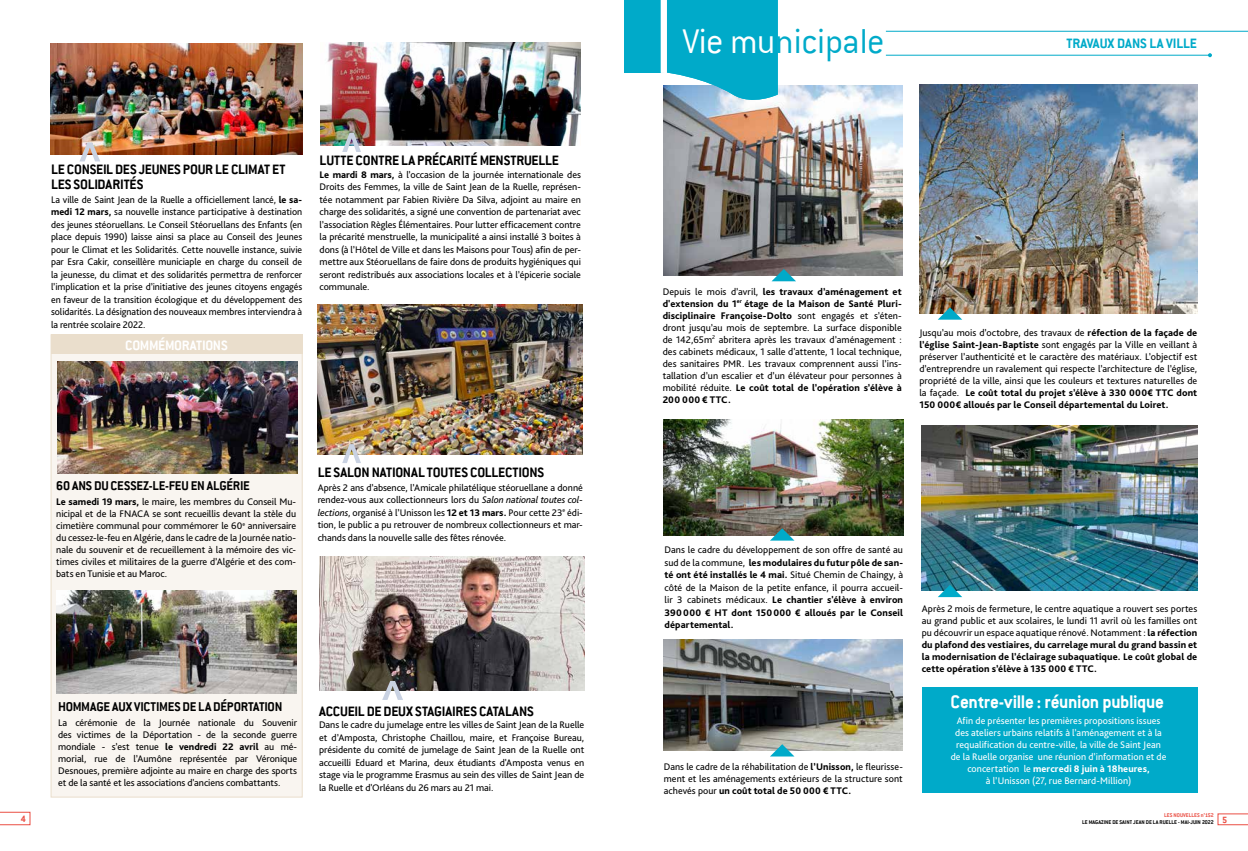
<style>
.page{position:relative;width:1248px;height:851px;background:#fff}
.page>*{position:absolute;margin:0;border:0;box-sizing:border-box;transform-origin:0 0}
.t1{font:300 38px "Conduit ITC";letter-spacing:-.01em;color:#00aac9}
.t2{font:700 38px "Conduit ITC";color:#fff}
.t3{font:700 20px "Conduit ITC";letter-spacing:-.015em;color:#fff}
.t4{font:700 15px/15px "Conduit ITC";letter-spacing:-.01em;color:#000}
.t5{font:700 15px "Conduit ITC";color:#00aac9}
.t6{font:700 15px "Conduit ITC";letter-spacing:-.025em;color:#fff}
.t7{font:700 14px "Conduit ITC";letter-spacing:-.015em;color:#000}
.t8{font:10px/12.5px "Bliss Pro";letter-spacing:-.005em;color:#000;text-align:justify}
.t9{font:10px/12px "Bliss Pro";letter-spacing:.005em;color:#fff;text-align:center}
.t10{font:700 10px "Conduit ITC";color:#ea4f44}
.t11{font:700 6px/7.2px "Conduit ITC";color:#000}
.s1{font-weight:800}
.s2{font-style:italic}
.s3{color:#fff}
.s4{color:#ea4f44}
</style>
<div class="page">
<img style="left:663px;top:85px;width:239px;height:190px">
<img style="left:663px;top:639px;width:239px;height:111px">
<img style="left:919px;top:85px;width:278px;height:228px">
<div style="left:51px;top:334px;width:252px;height:463px;background:#f9f5f0;border:1px solid #eadecc"></div>
<svg style="left:0;top:811px;width:30px;height:13px"></svg>
<svg style="left:1217px;top:813px;width:30px;height:11px"></svg>
<img style="left:51px;top:43px;width:252px;height:111px">
<img style="left:57px;top:361px;width:240px;height:113px">
<img style="left:56px;top:590px;width:240px;height:103px">
<img style="left:319px;top:556px;width:265px;height:134px">
<div style="left:624px;top:0;width:39px;height:73px;background:#00aac9"></div>
<svg style="left:666px;top:0;width:111px;height:106px;background:#1fafcc"></svg>
<div style="left:51px;top:334px;width:251px;height:20px;background:#eadecc"></div>
<div style="left:660px;top:0;width:6px;height:73px;background:#fff"></div>
<hr style="left:885px;top:31px;width:362px;height:1px;background:#00aac9">
<hr style="left:885px;top:55px;width:324px;height:1px;background:#00aac9">
<svg style="left:1207px;top:53px;width:4px;height:4px"></svg>
<svg style="left:79px;top:142px;width:21px;height:19px"></svg>
<svg style="left:382px;top:680px;width:21px;height:19px"></svg>
<img style="left:921px;top:425px;width:276px;height:165px">
<div style="left:921px;top:687px;width:276px;height:106px;background:#00aac9"></div>
<svg style="left:771px;top:269px;width:25px;height:12px"></svg>
<svg style="left:769px;top:744px;width:25px;height:12px"></svg>
<svg style="left:937px;top:307px;width:25px;height:12px"></svg>
<svg style="left:937px;top:584px;width:25px;height:13px"></svg>
<img style="left:320px;top:43px;width:261px;height:103px">
<img style="left:317px;top:304px;width:266px;height:150px">
<svg style="left:342px;top:444px;width:19px;height:19px"></svg>
<svg style="left:342px;top:133px;width:19px;height:19px"></svg>
<img style="left:663px;top:419px;width:240px;height:116px">
<svg style="left:769px;top:528px;width:25px;height:12px"></svg>
<h3 class="t4" style="left:51px;top:162px;width:236px">LE CONSEIL DES JEUNES POUR LE CLIMAT ET<br>LES SOLIDARITÉS</h3>
<p class="t8" style="left:51px;top:193px;width:253px">La ville de Saint Jean de la Ruelle a officiellement lancé, <span class="s1">le sa&shy;medi 12 mars,</span> sa nouvelle instance participative à destination des jeunes stéoruellans. Le Conseil Stéoruellans des Enfants (en place depuis 1990) laisse ainsi sa place au Conseil des Jeunes pour le Climat et les Solidarités. Cette nouvelle instance, suivie par Esra Cakir, conseillère municiaple en charge du conseil de la jeunesse, du climat et des solidarités permettra de renforcer l’implication et la prise d’initiative des jeunes citoyens engagés en faveur de la transition écologique et du développement des solidarités. La désignation des nouveaux membres interviendra à la rentrée scolaire 2022.</p>
<h3 class="t6" style="left:125px;top:336px;width:104px">COMMÉMORATIONS</h3>
<h3 class="t4" style="left:319px;top:152px;width:241px">LUTTE CONTRE LA PRÉCARITÉ MENSTRUELLE</h3>
<p class="t8" style="left:319px;top:168px;width:263px"><span class="s1">Le mardi 8 mars,</span> à l’occasion de la journée internationale des Droits des Femmes, la ville de Saint Jean de la Ruelle, représen&shy;tée notamment par Fabien Rivière Da Silva, adjoint au maire en charge des solidarités, a signé une convention de partenariat avec l’association Règles Élémentaires. Pour lutter efficacement contre la précarité menstruelle, la municipalité a ainsi installé 3 boites à dons (à l’Hôtel de Ville et dans les Maisons pour Tous) afin de per&shy;mettre aux Stéoruellans de faire dons de produits hygiéniques qui seront redistribués aux associations locales et à l’épicerie sociale communale.</p>
<h3 class="t7" style="left:56px;top:478px;width:195px">60 ANS DU CESSEZ-LE-FEU EN ALGÉRIE</h3>
<p class="t8" style="left:56px;top:495px;width:241px;line-height:12px"><span class="s1">Le samedi 19 mars,</span> le maire, les membres du Conseil Mu&shy;nicipal et de la FNACA se sont recueillis devant la stèle du cimetière communal pour commémorer le 60<sup>e</sup> anniversaire du cessez-le-feu en Algérie, dans le cadre de la Journée natio&shy;nale du souvenir et de recueillement à la mémoire des vic&shy;times civiles et militaires de la guerre d’Algérie et des com&shy;bats en Tunisie et au Maroc.</p>
<h3 class="t4" style="left:317px;top:464px;width:228px">LE SALON NATIONAL TOUTES COLLECTIONS</h3>
<p class="t8" style="left:317px;top:480px;width:267px">Après 2 ans d’absence, l’Amicale philatélique stéoruellane a donné rendez-vous aux collectionneurs lors du <span class="s2">Salon national toutes col&shy;lections</span>, organisé à l’Unisson les <span class="s1">12 et 13 mars.</span> Pour cette 23<sup>e</sup> édi&shy;tion, le public a pu retrouver de nombreux collectionneurs et mar&shy;chands dans la nouvelle salle des fêtes rénovée.</p>
<h3 class="t7" style="left:58px;top:698px;width:226px">HOMMAGE AUX VICTIMES DE LA DÉPORTATION</h3>
<p class="t8" style="left:58px;top:716px;width:240px;line-height:12px">La cérémonie de la Journée nationale du Souvenir des victimes de la Déportation - de la seconde guerre mondiale - s’est tenue <span class="s1">le vendredi 22 avril</span> au mé&shy;morial, rue de l’Aumône représentée par Véronique Desnoues, première adjointe au maire en charge des sports et de la santé et les associations d'anciens combattants.</p>
<h3 class="t4" style="left:319px;top:703px;width:216px">ACCUEIL DE DEUX STAGIAIRES CATALANS</h3>
<p class="t8" style="left:319px;top:718px;width:267px">Dans le cadre du jumelage entre les villes de Saint Jean de la Ruelle et d’Amposta, Christophe Chaillou, maire, et Françoise Bureau, présidente du comité de jumelage de Saint Jean de la Ruelle ont accueilli Eduard et Marina, deux étudiants d'Amposta venus en stage via le programme Erasmus au sein des villes de Saint Jean de la Ruelle et d'Orléans du 26 mars au 21 mai.</p>
<h1 class="t1" style="left:682px;top:21px;width:204px"><span class="s3">Vie mu</span>nicipale</h1>
<h1 class="t2" style="left:695px;top:32px;width:73px">l’info</h1>
<h3 class="t5" style="left:1066px;top:35px;width:132px">TRAVAUX DANS LA VILLE</h3>
<p class="t8" style="left:662px;top:285px;width:240px;line-height:12px">Depuis le mois d’avril, <span class="s1">les travaux d’aménagement et d'extension du 1</span><sup>er</sup> <span class="s1">étage de la Maison de Santé Pluri&shy;disciplinaire Françoise-Dolto</span> sont engagés et s’éten&shy;dront jusqu’au mois de septembre. La surface disponible de 142,65m<sup>2</sup> abritera après les travaux d’aménagement : des cabinets médicaux, 1 salle d'attente, 1 local technique, des sanitaires PMR. Les travaux comprennent aussi l’ins&shy;tallation d’un escalier et d’un élévateur pour personnes à mobilité réduite. <span class="s1">Le coût total de l’opération s’élève à 200 000 € TTC.</span></p>
<p class="t8" style="left:919px;top:326px;width:279px;line-height:12px">Jusqu’au mois d’octobre, des travaux de <span class="s1">réfection de la façade de l’église Saint-Jean-Baptiste</span> sont engagés par la Ville en veillant à préserver l’authenticité et le caractère des matériaux. L’objectif est d’entreprendre un ravalement qui respecte l’architecture de l’église, propriété de la ville, ainsi que les couleurs et textures naturelles de la façade. <span class="s1">Le coût total du projet s’élève à 330 000€ TTC dont 150 000€ alloués par le Conseil départemental du Loiret.</span></p>
<p class="t8" style="left:664px;top:543px;width:240px">Dans le cadre du développement de son offre de santé au sud de la commune, <span class="s1">les modulaires du futur pôle de san&shy;té ont été installés le 4 mai.</span> Situé Chemin de Chaingy, à côté de la Maison de la petite enfance, il pourra accueil&shy;lir 3 cabinets médicaux. <span class="s1">Le chantier s'élève à environ 390000 € HT dont 150000 € alloués par le Conseil départemental.</span></p>
<p class="t8" style="left:663px;top:760px;width:240px;line-height:12px">Dans le cadre de la réhabilitation de <span class="s1">l’Unisson,</span> le fleurisse&shy;ment et les aménagements extérieurs de la structure sont achevés pour <span class="s1">un coût total de 50 000 € TTC.</span></p>
<p class="t8" style="left:921px;top:602px;width:277px;line-height:12px">Après 2 mois de fermeture, le centre aquatique a rouvert ses portes au grand public et aux scolaires, le lundi 11 avril où les familles ont pu découvrir un espace aquatique rénové. Notamment : <span class="s1">la réfection du plafond des vestiaires, du carrelage mural du grand bassin et la modernisation de l’éclairage subaquatique. Le coût global de cette opération s’élève à 135 000 € TTC.</span></p>
<h2 class="t3" style="left:950px;top:690px;width:215px">Centre-ville : réunion publique</h2>
<p class="t9" style="left:950px;top:714px;width:217px">Afin de présenter les premières propositions issues des ateliers urbains relatifs à l’aménagement et à la requalification du centre-ville, la ville de Saint Jean de la Ruelle organise une réunion d’information et de concertation le <span class="s1">mercredi 8 juin à 18heures,<br></span>à l’Unisson (27, rue Bernard-Million)</p>
<p class="t10" style="left:21px;top:812px;width:7px">4</p>
<p class="t11" style="left:1081px;top:811px;width:147px;text-indent:82px"><span class="s4">LES NOUVELLES n°152<br></span>LE MAGAZINE DE SAINT JEAN DE LA RUELLE - MAI-JUIN 2022 <sup>5</sup></p>
</div>
